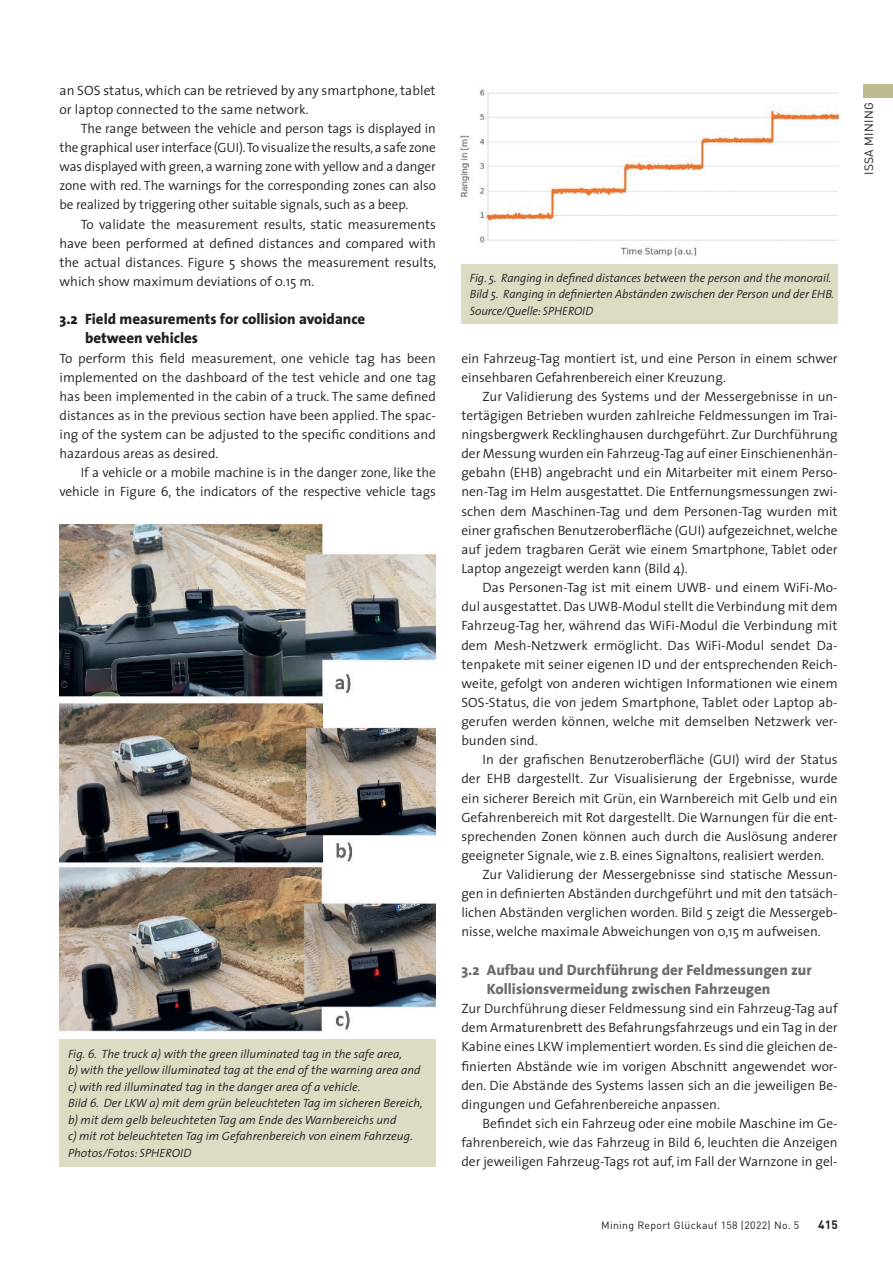
<style>
.page{position:relative;width:893px;height:1263px;background:#fff}
.page>*{position:absolute;margin:0;border:0;box-sizing:border-box;transform-origin:0 0}
.t1{font:800 15px/19.2px "The Sans";color:#6c6d70}
.t2{font:800 15px/19.2px "The Sans";color:#231f20}
.t3{font:300 13.5px/19.2px "The Sans";color:#231f20;text-align:justify}
.t4{font:italic 300 12px/16.5px "The Sans";color:#231f20}
.t5{font:12px "DIN";letter-spacing:.03em;color:#231f20}
.t6{font:700 12px "DIN";color:#231f20}
.t7{font:10.5px "DIN";letter-spacing:.03em;color:#231f20}
</style>
<div class="page">
<div style="left:863px;top:84px;width:30px;height:13px;background:#bebb92"></div>
<img style="left:460px;top:89px;width:378px;height:168px">
<img style="left:60px;top:524px;width:376px;height:508px">
<div style="left:461px;top:264px;width:377px;height:60px;background:#dddbc3"></div>
<div style="left:60px;top:1039px;width:376px;height:128px;background:#dddbc3"></div>
<p class="t3" style="left:60px;top:80px;width:378px">an SOS status, which can be retrieved by any smartphone, tablet or laptop connected to the same network.</p>
<p class="t3" style="left:60px;top:118px;width:378px;text-indent:21px">The range between the vehicle and person tags is displayed in the graphical user interface (GUI). To visualize the results, a safe zone was displayed with green, a warning zone with yellow and a danger zone with red. The warnings for the corresponding zones can also be realized by triggering other suitable signals, such as a beep.</p>
<p class="t3" style="left:60px;top:214px;width:378px;text-indent:21px">To validate the measurement results, static measurements have been performed at defined distances and compared with the actual distances. Figure 5 shows the measurement results, which show maximum deviations of 0.15 m.</p>
<p class="t2" style="left:85px;top:309px;width:282px;text-indent:-26px">3.2 Field measurements for collision avoidance between vehicles</p>
<p class="t3" style="left:60px;top:348px;width:378px">To perform this field measurement, one vehicle tag has been implemented on the dashboard of the test vehicle and one tag has been implemented in the cabin of a truck. The same defined distances as in the previous section have been applied. The spac&shy;ing of the system can be adjusted to the specific conditions and hazardous areas as desired.</p>
<p class="t3" style="left:60px;top:463px;width:378px;text-align:right">If a vehicle or a mobile machine is in the danger zone, like the vehicle in Figure 6, the indicators of the respective vehicle tags</p>
<p class="t4" style="left:68px;top:1045px;width:356px">Fig. 6. The truck a) with the green illuminated tag in the safe area,<br>b) with the yellow illuminated tag at the end of the warning area and c) with red illuminated tag in the danger area of a vehicle.<br>Bild 6. Der LKW a) mit dem grün beleuchteten Tag im sicheren Bereich, b) mit dem gelb beleuchteten Tag am Ende des Warnbereichs und<br>c) mit rot beleuchteten Tag im Gefahrenbereich von einem Fahrzeug.<br>Photos/Fotos: SPHEROID</p>
<p class="t4" style="left:470px;top:269px;width:366px">Fig. 5. Ranging in defined distances between the person and the monorail.<br>Bild 5. Ranging in definierten Abständen zwischen der Person und der EHB.<br>Source/Quelle: SPHEROID</p>
<p class="t3" style="left:461px;top:348px;width:378px">ein Fahrzeug-Tag montiert ist, und eine Person in einem schwer einsehbaren Gefahrenbereich einer Kreuzung.</p>
<p class="t3" style="left:461px;top:386px;width:378px;text-indent:21px">Zur Validierung des Systems und der Messergebnisse in un&shy;tertägigen Betrieben wurden zahlreiche Feldmessungen im Trai&shy;ningsbergwerk Recklinghausen durchgeführt. Zur Durchführung der Messung wurden ein Fahrzeug-Tag auf einer Einschienenhän&shy;gebahn (EHB) angebracht und ein Mitarbeiter mit einem Perso&shy;nen-Tag im Helm ausgestattet. Die Entfernungsmessungen zwi&shy;schen dem Maschinen-Tag und dem Personen-Tag wurden mit einer grafischen Benutzeroberfläche (GUI) aufgezeichnet, welche auf jedem tragbaren Gerät wie einem Smartphone, Tablet oder Laptop angezeigt werden kann (Bild 4).</p>
<p class="t3" style="left:461px;top:577px;width:378px;text-indent:21px">Das Personen-Tag ist mit einem UWB- und einem WiFi-Mo&shy;dul ausgestattet. Das UWB-Modul stellt die Verbindung mit dem Fahrzeug-Tag her, während das WiFi-Modul die Verbindung mit dem Mesh-Netzwerk ermöglicht. Das WiFi-Modul sendet Da&shy;tenpakete mit seiner eigenen ID und der entsprechenden Reich&shy;weite, gefolgt von anderen wichtigen Informationen wie einem SOS-Status, die von jedem Smartphone, Tablet oder Laptop ab&shy;gerufen werden können, welche mit demselben Netzwerk ver&shy;bunden sind.</p>
<p class="t3" style="left:483px;top:750px;width:357px">In der grafischen Benutzeroberfläche (GUI) wird der Status</p>
<p class="t3" style="left:461px;top:769px;width:378px">der EHB dargestellt. Zur Visualisierung der Ergebnisse, wurde</p>
<p class="t3" style="left:461px;top:788px;width:378px">ein sicherer Bereich mit Grün, ein Warnbereich mit Gelb und ein</p>
<p class="t3" style="left:461px;top:807px;width:378px">Gefahrenbereich mit Rot dargestellt. Die Warnungen für die ent-</p>
<p class="t3" style="left:461px;top:826px;width:378px">sprechenden Zonen können auch durch die Auslösung anderer</p>
<p class="t3" style="left:461px;top:845px;width:365px">geeigneter Signale, wie z.B. eines Signaltons, realisiert werden.</p>
<p class="t3" style="left:483px;top:864px;width:357px">Zur Validierung der Messergebnisse sind statische Messun-</p>
<p class="t3" style="left:461px;top:884px;width:378px">gen in definierten Abständen durchgeführt und mit den tatsäch-</p>
<p class="t3" style="left:461px;top:903px;width:378px">lichen Abständen verglichen worden. Bild 5 zeigt die Messergeb-</p>
<p class="t3" style="left:461px;top:922px;width:361px">nisse, welche maximale Abweichungen von 0,15 m aufweisen.</p>
<p class="t1" style="left:487px;top:960px;width:326px;text-indent:-26px">3.2 Aufbau und Durchführung der Feldmessungen zur<br>Kollisionsvermeidung zwischen Fahrzeugen</p>
<p class="t3" style="left:461px;top:998px;width:378px">Zur Durchführung dieser Feldmessung sind ein Fahrzeug-Tag auf dem Armaturenbrett des Befahrungsfahrzeugs und ein Tag in der Kabine eines LKW implementiert worden. Es sind die gleichen de&shy;finierten Abstände wie im vorigen Abschnitt angewendet wor&shy;den. Die Abstände des Systems lassen sich an die jeweiligen Be&shy;dingungen und Gefahrenbereiche anpassen.</p>
<p class="t3" style="left:461px;top:1113px;width:378px;text-indent:21px">Befindet sich ein Fahrzeug oder eine mobile Maschine im Ge&shy;fahrenbereich, wie das Fahrzeug in Bild 6, leuchten die Anzeigen der jeweiligen Fahrzeug-Tags rot auf, im Fall der Warnzone in gel-</p>
<p class="t7" style="left:601px;top:1218px;width:200px">Mining Report Glückauf 158 (2022) No. 5</p>
<p class="t6" style="left:818px;top:1217px;width:21px">415</p>
<p class="t5" style="left:861px;top:175px;width:75px;rotate:-90deg">ISSA MINING</p>
</div>
